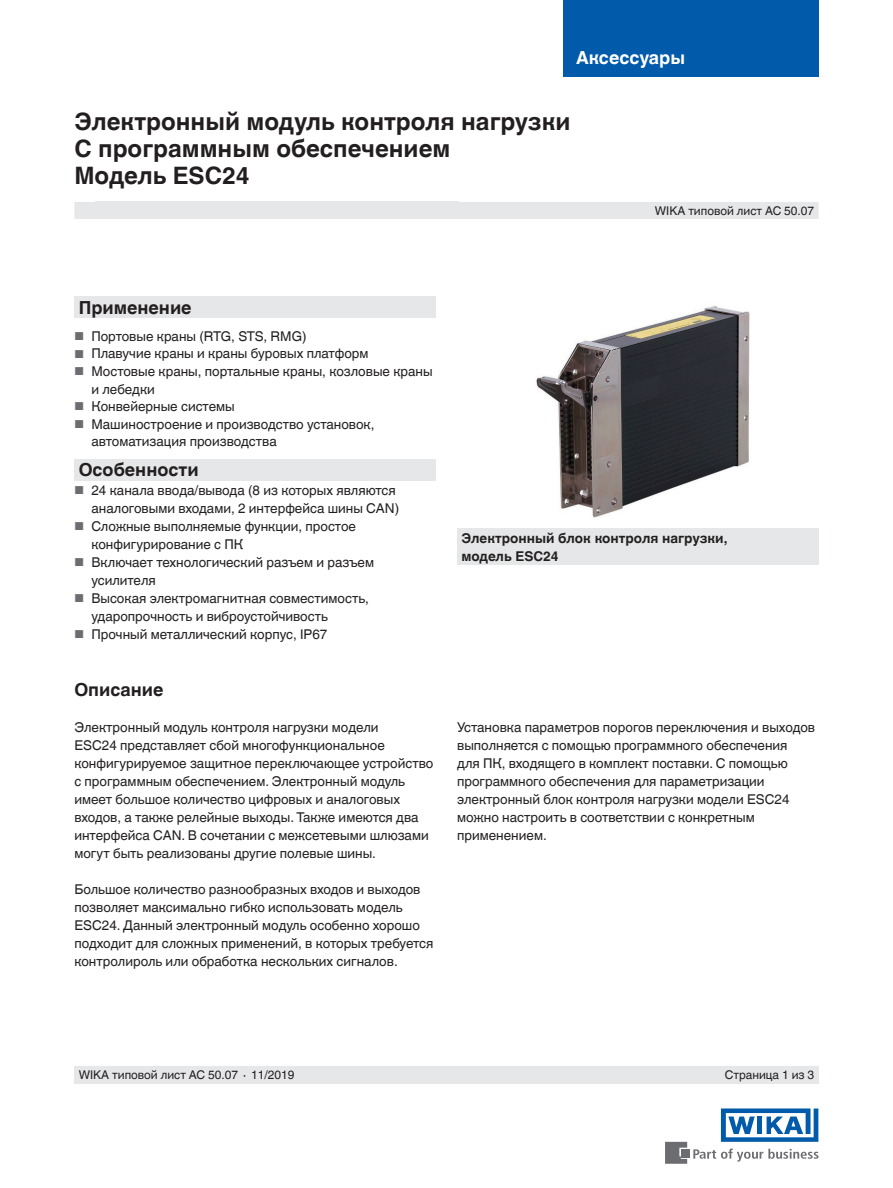
<style>
.page{position:relative;width:893px;height:1188px;background:#fff}
.page>*{position:absolute;margin:0;border:0;box-sizing:border-box;transform-origin:0 0}
.t1{font:700 24px/27px "Helvetica World";color:#231f20}
.t2{font:700 18px "Helvetica World";color:#231f20}
.t3{font:700 18px "Helvetica World";color:#fff}
.t4{font:13.5px/18px "Helvetica World";color:#231f20}
.t5{font:700 13.5px/18px "Helvetica World";color:#231f20}
.t6{font:12px "Helvetica World";color:#231f20}
.s1{font-size:11.55px;color:#6c6d70}
</style>
<div class="page">
<div style="left:74px;top:297px;width:362px;height:21px;background:#e6e7e9"></div>
<div style="left:74px;top:459px;width:362px;height:22px;background:#e6e7e9"></div>
<div style="left:457px;top:529px;width:362px;height:36px;background:#e6e7e9"></div>
<svg style="left:693px;top:1149px;width:126px;height:13px"></svg>
<div style="left:682px;top:1150px;width:8px;height:8px;background:#6c6d70"></div>
<svg style="left:665px;top:1142px;width:22px;height:22px"></svg>
<svg style="left:721px;top:1108px;width:97px;height:34px"></svg>
<div style="left:563px;top:0;width:256px;height:77px;background:#015aaa"></div>
<div style="left:74px;top:202px;width:745px;height:17px;background:#e6e7e9"></div>
<div style="left:96px;top:202px;width:363px;height:17px;background:#e6e7e9"></div>
<div style="left:74px;top:1066px;width:745px;height:18px;background:#e6e7e9"></div>
<img style="left:536px;top:306px;width:214px;height:212px">
<h2 class="t3" style="left:576px;top:47px;width:110px">Аксессуары</h2>
<h1 class="t1" style="left:74px;top:108px;width:498px">Электронный модуль контроля нагрузки<br>С программным обеспечением<br>Модель ESC24</h1>
<p class="t6" style="left:655px;top:204px;width:161px">WIKA типовой лист AC 50.07</p>
<h2 class="t2" style="left:79px;top:297px;width:114px">Применение</h2>
<p class="t4" style="left:74px;top:327px;width:234px"><span class="s1">■</span> Портовые краны (RTG, STS, RMG)</p>
<p class="t4" style="left:74px;top:345px;width:296px"><span class="s1">■</span> Плавучие краны и краны буровых платформ</p>
<p class="t4" style="left:91px;top:362px;width:343px;text-indent:-17px"><span class="s1">■</span> Мостовые краны, портальные краны, козловые краны и лебедки</p>
<p class="t4" style="left:74px;top:397px;width:162px"><span class="s1">■</span> Конвейерные системы</p>
<p class="t4" style="left:91px;top:415px;width:285px;text-indent:-17px"><span class="s1">■</span> Машиностроение и производство установок, автоматизация производства</p>
<h2 class="t2" style="left:79px;top:460px;width:122px">Особенности</h2>
<p class="t4" style="left:74px;top:481px;width:326px;text-align:right"><span class="s1">■</span> 24 канала ввода/вывода (8 из которых являются аналоговыми входами, 2 интерфейса шины CAN)</p>
<p class="t4" style="left:91px;top:517px;width:266px;text-indent:-17px"><span class="s1">■</span> Сложные выполняемые функции, простое конфигурирование с ПК</p>
<p class="t4" style="left:91px;top:553px;width:284px;text-indent:-17px"><span class="s1">■</span> Включает технологический разъем и разъем усилителя</p>
<p class="t4" style="left:91px;top:589px;width:279px;text-indent:-17px"><span class="s1">■</span> Высокая электромагнитная совместимость, ударопрочность и виброустойчивость</p>
<p class="t4" style="left:74px;top:625px;width:254px"><span class="s1">■</span> Прочный металлический корпус, IP67</p>
<h2 class="t2" style="left:74px;top:679px;width:91px">Описание</h2>
<p class="t4" style="left:74px;top:719px;width:360px">Электронный модуль контроля нагрузки модели<br>ESC24 представляет сбой многофункциональное конфигурируемое защитное переключающее устройство с программным обеспечением. Электронный модуль имеет большое количество цифровых и аналоговых входов, а также релейные выходы. Также имеются два интерфейса CAN. В сочетании с межсетевыми шлюзами могут быть реализованы другие полевые шины.</p>
<p class="t4" style="left:74px;top:881px;width:361px">Большое количество разнообразных входов и выходов позволяет максимально гибко использовать модель ESC24. Данный электронный модуль особенно хорошо подходит для сложных применений, в которых требуется контролироль или обработка нескольких сигналов.</p>
<p class="t5" style="left:461px;top:529px;width:268px">Электронный блок контроля нагрузки, модель ESC24</p>
<p class="t4" style="left:457px;top:719px;width:359px">Установка параметров порогов переключения и выходов выполняется с помощью программного обеспечения<br>для ПК, входящего в комплект поставки. С помощью программного обеспечения для параметризации электронный блок контроля нагрузки модели ESC24 можно настроить в соответствии с конкретным применением.</p>
<p class="t6" style="left:79px;top:1068px;width:217px">WIKA типовой лист AC 50.07 ∙ 11/2019</p>
<p class="t6" style="left:725px;top:1068px;width:91px">Страница 1 из 3</p>
</div>
